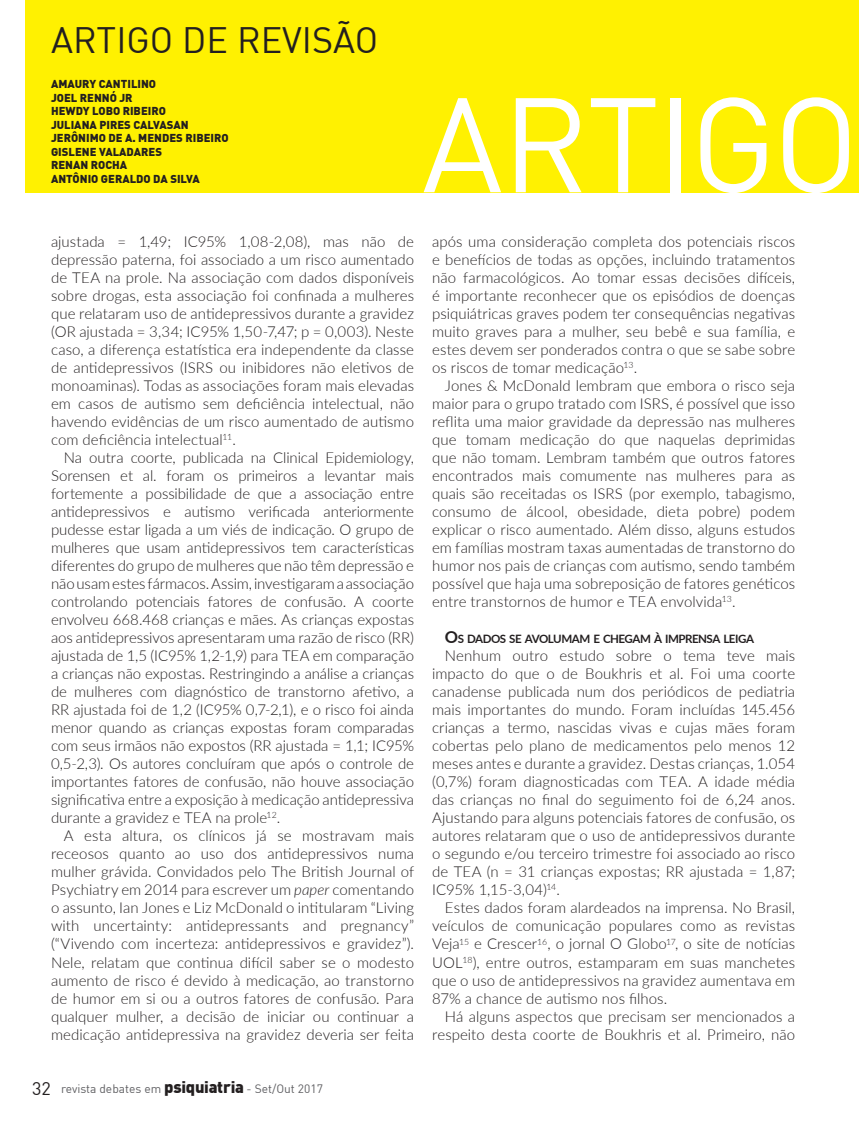
<style>
.page{position:relative;width:859px;height:1132px;background:#fff}
.page>*{position:absolute;margin:0;border:0;box-sizing:border-box;transform-origin:0 0}
.t1{font:132px "DIN";letter-spacing:-.015em;color:#fff}
.t2{font:36px "DIN";color:#231f20}
.t3{font:300 15px/18px "Lato";letter-spacing:.005em;color:#231f20;text-align:justify}
.t4{font:12px "DIN";color:#616164}
.t5{font:700 11.55px "Lato";letter-spacing:-.04em;color:#231f20}
.t6{font:900 11.25px/13.5px "DIN";color:#231f20}
.s1{font-style:italic}
.s2{font-size:18px;color:#231f20}
.s3{font-weight:900;font-size:16.5px;color:#231f20}
.s4{font-size:16.5px}
</style>
<div class="page">
<div style="left:26px;top:0;width:833px;height:192px;background:#fff101"></div>
<h2 class="t2" style="left:51px;top:24px;width:329px">ARTIGO DE REVISÃO</h2>
<p class="t6" style="left:51px;top:78px;width:179px">AMAURY CANTILINO<br>JOEL RENNÓ JR<br>HEWDY LOBO RIBEIRO<br>JULIANA PIRES CALVASAN<br>JERÔNIMO DE A. MENDES RIBEIRO<br>GISLENE VALADARES<br>RENAN ROCHA<br>ANTÔNIO GERALDO DA SILVA</p>
<h1 class="t1" style="left:422px;top:86px;width:438px">ARTIGO</h1>
<p class="t3" style="left:51px;top:232px;width:365px">ajustada = 1,49; IC95% 1,08-2,08), mas não de depressão paterna, foi associado a um risco aumentado de TEA na prole. Na associação com dados disponíveis sobre drogas, esta associação foi confinada a mulheres que relataram uso de antidepressivos durante a gravidez (OR ajustada = 3,34; IC95% 1,50-7,47; p = 0,003). Neste caso, a diferença estatística era independente da classe de antidepressivos (ISRS ou inibidores não eletivos de monoaminas). Todas as associações foram mais elevadas em casos de autismo sem deficiência intelectual, não havendo evidências de um risco aumentado de autismo com deficiência intelectual<sup>11</sup>.</p>
<p class="t3" style="left:51px;top:448px;width:365px;text-indent:13px">Na outra coorte, publicada na Clinical Epidemiology, Sorensen et al. foram os primeiros a levantar mais fortemente a possibilidade de que a associação entre antidepressivos e autismo verificada anteriormente pudesse estar ligada a um viés de indicação. O grupo de mulheres que usam antidepressivos tem características diferentes do grupo de mulheres que não têm depressão e não usam estes fármacos. Assim, investigaram a associação controlando potenciais fatores de confusão. A coorte envolveu 668.468 crianças e mães. As crianças expostas aos antidepressivos apresentaram uma razão de risco (RR) ajustada de 1,5 (IC95% 1,2-1,9) para TEA em comparação a crianças não expostas. Restringindo a análise a crianças de mulheres com diagnóstico de transtorno afetivo, a RR ajustada foi de 1,2 (IC95% 0,7-2,1), e o risco foi ainda menor quando as crianças expostas foram comparadas com seus irmãos não expostos (RR ajustada = 1,1; IC95% 0,5-2,3). Os autores concluíram que após o controle de importantes fatores de confusão, não houve associação significativa entre a exposição à medicação antidepressiva durante a gravidez e TEA na prole<sup>12</sup>.</p>
<p class="t3" style="left:51px;top:826px;width:365px;text-indent:13px">A esta altura, os clínicos já se mostravam mais receosos quanto ao uso dos antidepressivos numa mulher grávida. Convidados pelo The British Journal of Psychiatry em 2014 para escrever um <span class="s1">paper</span> comentando o assunto, Ian Jones e Liz McDonald o intitularam “Living with uncertainty: antidepressants and pregnancy” (“Vivendo com incerteza: antidepressivos e gravidez”).<br>Nele, relatam que continua difícil saber se o modesto aumento de risco é devido à medicação, ao transtorno de humor em si ou a outros fatores de confusão. Para qualquer mulher, a decisão de iniciar ou continuar a medicação antidepressiva na gravidez deveria ser feita</p>
<p class="t4" style="left:32px;top:1082px;width:292px"><span class="s2">32</span> revista debates em <span class="s3">psiquiatria</span> - Set/Out 2017</p>
<p class="t3" style="left:432px;top:232px;width:365px">após uma consideração completa dos potenciais riscos e benefícios de todas as opções, incluindo tratamentos não farmacológicos. Ao tomar essas decisões difíceis, é importante reconhecer que os episódios de doenças psiquiátricas graves podem ter consequências negativas muito graves para a mulher, seu bebê e sua família, e estes devem ser ponderados contra o que se sabe sobre os riscos de tomar medicação<sup>13</sup>.</p>
<p class="t3" style="left:432px;top:376px;width:365px;text-indent:13px">Jones &amp; McDonald lembram que embora o risco seja maior para o grupo tratado com ISRS, é possível que isso reflita uma maior gravidade da depressão nas mulheres que tomam medicação do que naquelas deprimidas que não tomam. Lembram também que outros fatores encontrados mais comumente nas mulheres para as quais são receitadas os ISRS (por exemplo, tabagismo, consumo de álcool, obesidade, dieta pobre) podem explicar o risco aumentado. Além disso, alguns estudos em famílias mostram taxas aumentadas de transtorno do humor nos pais de crianças com autismo, sendo também possível que haja uma sobreposição de fatores genéticos entre transtornos de humor e TEA envolvida<sup>13</sup>.</p>
<p class="t5" style="left:445px;top:630px;width:311px"><span class="s4">O</span>S DADOS SE AVOLUMAM E CHEGAM À I MPRENSA LEIGA</p>
<p class="t3" style="left:432px;top:646px;width:365px;text-indent:13px">Nenhum outro estudo sobre o tema teve mais impacto do que o de Boukhris et al. Foi uma coorte canadense publicada num dos periódicos de pediatria mais importantes do mundo. Foram incluídas 145.456 crianças a termo, nascidas vivas e cujas mães foram cobertas pelo plano de medicamentos pelo menos 12 meses antes e durante a gravidez. Destas crianças, 1.054 (0,7%) foram diagnosticadas com TEA. A idade média das crianças no final do seguimento foi de 6,24 anos.<br>Ajustando para alguns potenciais fatores de confusão, os autores relataram que o uso de antidepressivos durante o segundo e/ou terceiro trimestre foi associado ao risco de TEA (n = 31 crianças expostas; RR ajustada = 1,87; IC95% 1,15-3,04)<sup>14</sup>.</p>
<p class="t3" style="left:432px;top:898px;width:365px;text-indent:13px">Estes dados foram alardeados na imprensa. No Brasil, veículos de comunicação populares como as revistas Veja<sup>15</sup> e Crescer<sup>16</sup>, o jornal O Globo<sup>17</sup>, o site de notícias UOL<sup>18</sup>), entre outros, estamparam em suas manchetes que o uso de antidepressivos na gravidez aumentava em 87% a chance de autismo nos filhos.</p>
<p class="t3" style="left:432px;top:1006px;width:365px;text-align:right">Há alguns aspectos que precisam ser mencionados a respeito desta coorte de Boukhris et al. Primeiro, não</p>
</div>
